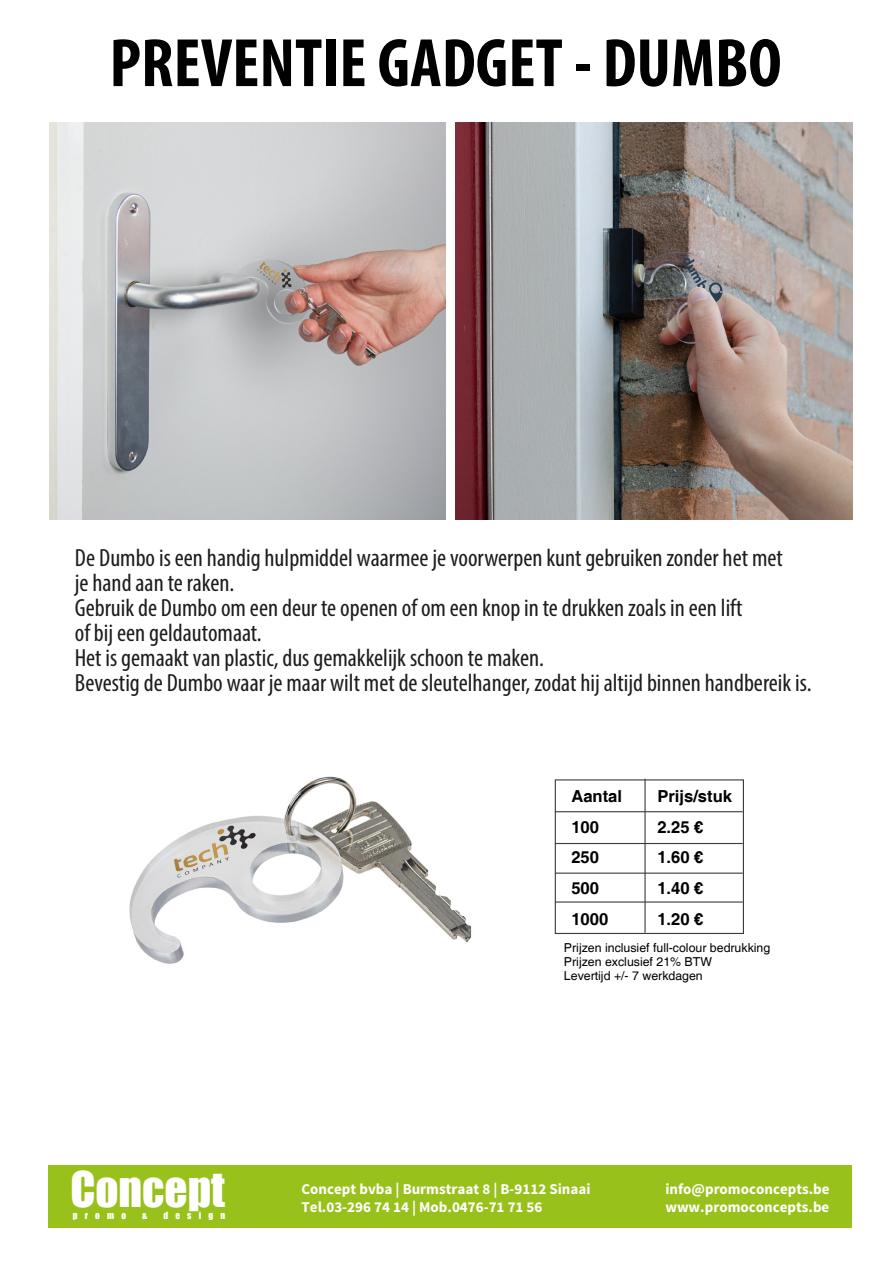
<style>
.page{position:relative;width:893px;height:1263px;background:#fff}
.page>*{position:absolute;margin:0;border:0;box-sizing:border-box;transform-origin:0 0}
.t1{font:700 condensed 69.15px "Myriad Pro";color:#000}
.t2{font:45.15px "Impact";color:#fff}
.t3{font:condensed 24.9px/24.9px "Myriad Pro";color:#1d1d1b}
.t4{font:700 16.65px "Helvetica";color:#000}
.t5{font:700 15px/18px "Source Sans Pro";color:#fff}
.t6{font:12.3px/14.2px "Helvetica";color:#000}
.t7{font:9.15px "Impact";letter-spacing:.79em;color:#fff}
</style>
<div class="page">
<div style="left:48px;top:1165px;width:804px;height:63px;background:#99c11c"></div>
<img style="left:129px;top:776px;width:343px;height:188px">
<img style="left:49px;top:122px;width:397px;height:397px">
<img style="left:455px;top:122px;width:397px;height:397px">
<div style="left:555px;top:779px;width:189px;height:155px;border:1px solid #3c3c3b"></div>
<hr style="left:555px;top:872px;width:188px;height:2px;background:#3c3c3b">
<hr style="left:555px;top:843px;width:188px;height:1px;background:#3c3c3b">
<hr style="left:555px;top:901px;width:188px;height:1px;background:#3c3c3b">
<hr style="left:555px;top:811px;width:188px;height:1px;background:#3c3c3b">
<hr style="left:644px;top:779px;width:2px;height:154px;background:#3c3c3b">
<h1 class="t1" style="left:109px;top:20px;width:674px">PREVENTIE GADGET - DUMBO</h1>
<p class="t3" style="left:75px;top:545px;width:738px">De Dumbo is een handig hulpmiddel waarmee je voorwerpen kunt gebruiken zonder het met<br>je hand aan te raken.<br>Gebruik de Dumbo om een deur te openen of om een knop in te drukken zoals in een lift<br>of bij een geldautomaat.<br>Het is gemaakt van plastic, dus gemakkelijk schoon te maken.<br>Bevestig de Dumbo waar je maar wilt met de sleutelhanger, zodat hij altijd binnen handbereik is.</p>
<p class="t4" style="left:571px;top:786px;width:52px">Aantal</p>
<p class="t4" style="left:657px;top:786px;width:76px">Prijs/stuk</p>
<p class="t4" style="left:571px;top:816px;width:29px">100</p>
<p class="t4" style="left:657px;top:816px;width:48px">2.25 €</p>
<p class="t4" style="left:571px;top:847px;width:29px">250</p>
<p class="t4" style="left:657px;top:847px;width:48px">1.60 €</p>
<p class="t4" style="left:571px;top:878px;width:29px">500</p>
<p class="t4" style="left:657px;top:878px;width:48px">1.40 €</p>
<p class="t4" style="left:571px;top:909px;width:38px">1000</p>
<p class="t4" style="left:657px;top:909px;width:48px">1.20 €</p>
<h2 class="t2" style="left:70px;top:1154px;width:156px">Concept</h2>
<p class="t7" style="left:73px;top:1208px;width:55px">promo</p>
<p class="t7" style="left:142px;top:1208px;width:7px">&amp;</p>
<p class="t7" style="left:163px;top:1208px;width:63px">design</p>
<p class="t6" style="left:564px;top:941px;width:208px">Prijzen inclusief full-colour bedrukking<br>Prijzen exclusief 21% BTW<br>Levertijd +/- 7 werkdagen</p>
<p class="t5" style="left:302px;top:1181px;width:291px">Concept bvba | Burmstraat 8 | B-9112 Sinaai<br>Tel.03-296 74 14 | Mob.0476-71 71 56</p>
<p class="t5" style="left:665px;top:1181px;width:166px">info@promoconcepts.be www.promoconcepts.be</p>
</div>
